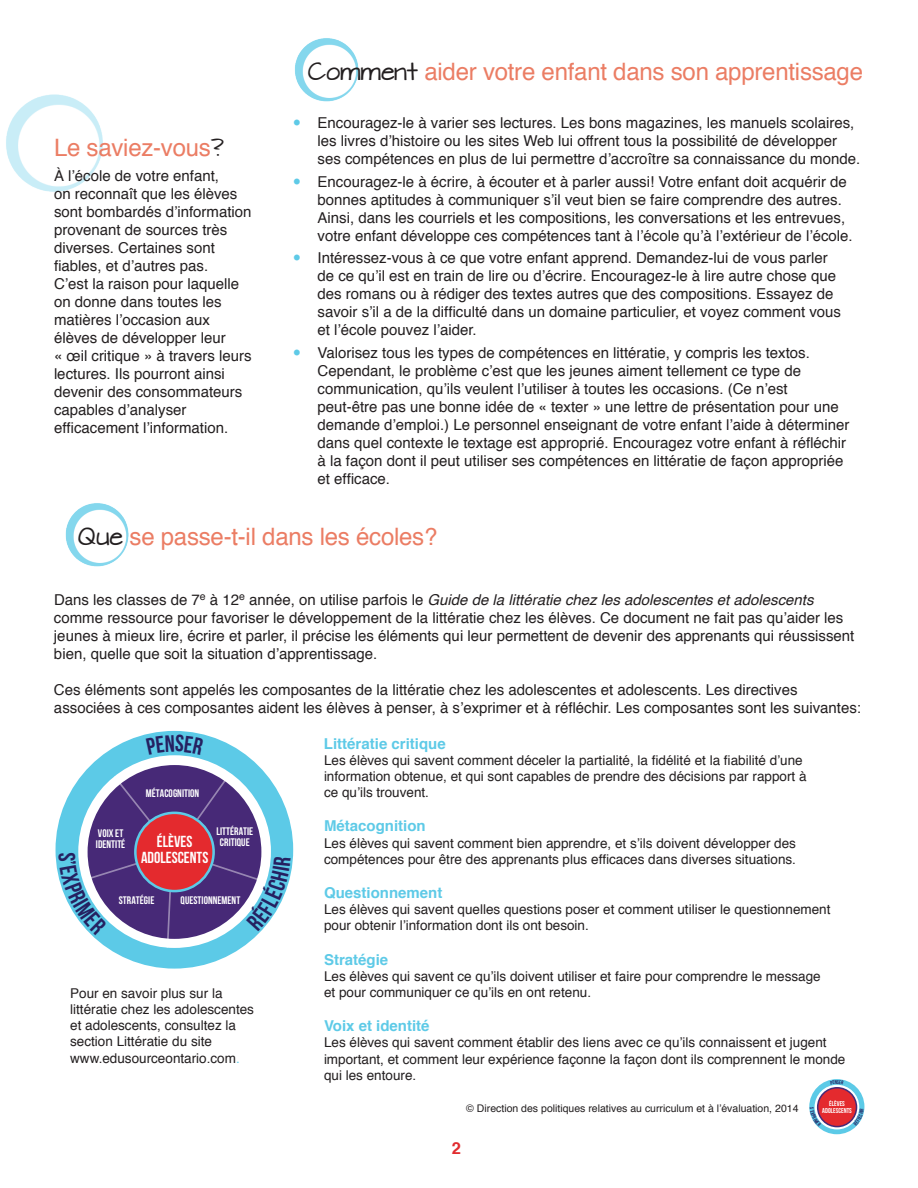
<style>
.page{position:relative;width:918px;height:1188px;background:#fff}
.page>*{position:absolute;margin:0;border:0;box-sizing:border-box;transform-origin:0 0}
.t1{font:24px "Helvetica";letter-spacing:-.01em;color:#eb7d64}
.t2{font:700 16.5px "Helvetica";color:#e12c2f}
.t3{font:16.05px "Bebas Neue";color:#fff}
.t4{font:15px/18px "Helvetica";color:#231f20}
.t5{font:700 15px "Helvetica";color:#5ecae7}
.t6{font:13.5px/16.2px "Helvetica";color:#231f20}
.t7{font:10.95px/10.9px "Bebas Neue";letter-spacing:.005em;color:#fff}
.t8{font:10.5px "Helvetica";color:#231f20}
.t9{font:7.05px/7.1px "Bebas Neue";color:#fff;text-align:center}
.s1{font-family:"Architects Daughter";font-size:21px;color:#231f20}
.s2{font-style:italic}
.s3{color:#5ecae7}
</style>
<div class="page">
<img style="left:295px;top:38px;width:64px;height:64px">
<img style="left:6px;top:94px;width:97px;height:98px">
<div style="left:56px;top:731px;width:237px;height:238px;background:#5ccae7;border-radius:50%"></div>
<svg style="left:78px;top:755px;width:193px;height:193px"></svg>
<svg style="left:809px;top:1079px;width:55px;height:55px"></svg>
<svg style="left:815px;top:1085px;width:44px;height:44px"></svg>
<svg style="left:817px;top:1087px;width:40px;height:40px"></svg>
<div style="left:818px;top:1089px;width:38px;height:37px;background:#e42a2e;border-radius:50%"></div>
<img style="left:65px;top:503px;width:64px;height:64px">
<svg style="left:58px;top:774px;width:233px;height:174px"></svg>
<svg style="left:830px;top:1080px;width:14px;height:5px"></svg>
<svg style="left:810px;top:1107px;width:11px;height:19px"></svg>
<svg style="left:854px;top:1108px;width:10px;height:18px"></svg>
<h2 class="t1" style="left:54px;top:129px;width:171px">Le saviez-vous<span class="s1">?</span></h2>
<p class="t4" style="left:54px;top:167px;width:199px">À l’école de votre enfant,<br>on reconnaît que les élèves sont bombardés d’information provenant de sources très diverses. Certaines sont fiables, et d’autres pas.<br>C’est la raison pour laquelle on donne dans toutes les matières l’occasion aux élèves de développer leur<br>« œil critique » à travers leurs lectures. Ils pourront ainsi devenir des consommateurs capables d’analyser efficacement l’information.</p>
<h2 class="t1" style="left:308px;top:53px;width:557px"><span class="s1">Comment</span> aider votre enfant dans son apprentissage</h2>
<p class="t4" style="left:318px;top:114px;width:544px">Encouragez-le à varier ses lectures. Les bons magazines, les manuels scolaires, les livres d’histoire ou les sites Web lui offrent tous la possibilité de développer ses compétences en plus de lui permettre d’accroître sa connaissance du monde.</p>
<p class="t4" style="left:318px;top:173px;width:537px">Encouragez-le à écrire, à écouter et à parler aussi! Votre enfant doit acquérir de bonnes aptitudes à communiquer s’il veut bien se faire comprendre des autres.<br>Ainsi, dans les courriels et les compositions, les conversations et les entrevues, votre enfant développe ces compétences tant à l’école qu’à l’extérieur de l’école.</p>
<p class="t4" style="left:318px;top:249px;width:525px">Intéressez-vous à ce que votre enfant apprend. Demandez-lui de vous parler de ce qu’il est en train de lire ou d’écrire. Encouragez-le à lire autre chose que des romans ou à rédiger des textes autres que des compositions. Essayez de savoir s’il a de la difficulté dans un domaine particulier, et voyez comment vous et l’école pouvez l’aider.</p>
<p class="t4" style="left:318px;top:344px;width:533px">Valorisez tous les types de compétences en littératie, y compris les textos.<br>Cependant, le problème c’est que les jeunes aiment tellement ce type de communication, qu’ils veulent l’utiliser à toutes les occasions. (Ce n’est peut-être pas une bonne idée de « texter » une lettre de présentation pour une demande d’emploi.) Le personnel enseignant de votre enfant l’aide à déterminer dans quel contexte le textage est approprié. Encouragez votre enfant à réfléchir à la façon dont il peut utiliser ses compétences en littératie de façon appropriée et efficace.</p>
<h2 class="t1" style="left:78px;top:518px;width:361px"><span class="s1">Que</span> se passe-t-il dans les écoles?</h2>
<p class="t4" style="left:54px;top:591px;width:802px">Dans les classes de 7<sup>e</sup> à 12<sup>e</sup> année, on utilise parfois le <span class="s2">Guide de la littératie chez les adolescentes et adolescents </span>comme ressource pour favoriser le développement de la littératie chez les élèves. Ce document ne fait pas qu’aider les jeunes à mieux lire, écrire et parler, il précise les éléments qui leur permettent de devenir des apprenants qui réussissent bien, quelle que soit la situation d’apprentissage.</p>
<p class="t4" style="left:54px;top:681px;width:809px">Ces éléments sont appelés les composantes de la littératie chez les adolescentes et adolescents. Les directives associées à ces composantes aident les élèves à penser, à s’exprimer et à réfléchir. Les composantes sont les suivantes:</p>
<h3 class="t5" style="left:324px;top:731px;width:123px">Littératie critique</h3>
<p class="t6" style="left:324px;top:752px;width:484px">Les élèves qui savent comment déceler la partialité, la fidélité et la fiabilité d’une information obtenue, et qui sont capables de prendre des décisions par rapport à ce qu’ils trouvent.</p>
<h3 class="t5" style="left:324px;top:814px;width:103px">Métacognition</h3>
<p class="t6" style="left:324px;top:835px;width:474px">Les élèves qui savent comment bien apprendre, et s’ils doivent développer des compétences pour être des apprenants plus efficaces dans diverses situations.</p>
<h3 class="t5" style="left:324px;top:881px;width:120px">Questionnement</h3>
<p class="t6" style="left:324px;top:902px;width:508px">Les élèves qui savent quelles questions poser et comment utiliser le questionnement pour obtenir l’information dont ils ont besoin.</p>
<h3 class="t5" style="left:324px;top:947px;width:66px">Stratégie</h3>
<p class="t6" style="left:324px;top:968px;width:498px">Les élèves qui savent ce qu’ils doivent utiliser et faire pour comprendre le message et pour communiquer ce qu’ils en ont retenu.</p>
<h3 class="t5" style="left:324px;top:1014px;width:107px">Voix et identité</h3>
<p class="t6" style="left:324px;top:1035px;width:523px">Les élèves qui savent comment établir des liens avec ce qu’ils connaissent et jugent important, et comment leur expérience façonne la façon dont ils comprennent le monde qui les entoure.</p>
<p class="t7" style="left:146px;top:787px;width:55px">MÉTACOGNITION</p>
<p class="t7" style="left:96px;top:828px;width:31px">VOIX ET<br>IDENTITÉ</p>
<p class="t7" style="left:216px;top:825px;width:38px">LITTÉRATIE</p>
<p class="t3" style="left:157px;top:832px;width:37px">ÉLÈVES</p>
<p class="t7" style="left:220px;top:836px;width:31px">CRITIQUE</p>
<p class="t3" style="left:141px;top:848px;width:69px">ADOLESCENTS</p>
<p class="t7" style="left:119px;top:894px;width:37px">STRATÉGIE</p>
<p class="t7" style="left:181px;top:895px;width:61px">QUESTIONNEMENT</p>
<p class="t6" style="left:70px;top:985px;width:185px">Pour en savoir plus sur la littératie chez les adolescentes et adolescents, consultez la section Littératie du site www.edusourceontario.com<span class="s3">.</span></p>
<p class="t8" style="left:466px;top:1100px;width:334px">© Direction des politiques relatives au curriculum et à l’évaluation, 2014</p>
<p class="t9" style="left:822px;top:1100px;width:31px">ÉLÈVES<br>ADOLESCENTS</p>
<p class="t2" style="left:452px;top:1135px;width:11px">2</p>
</div>
